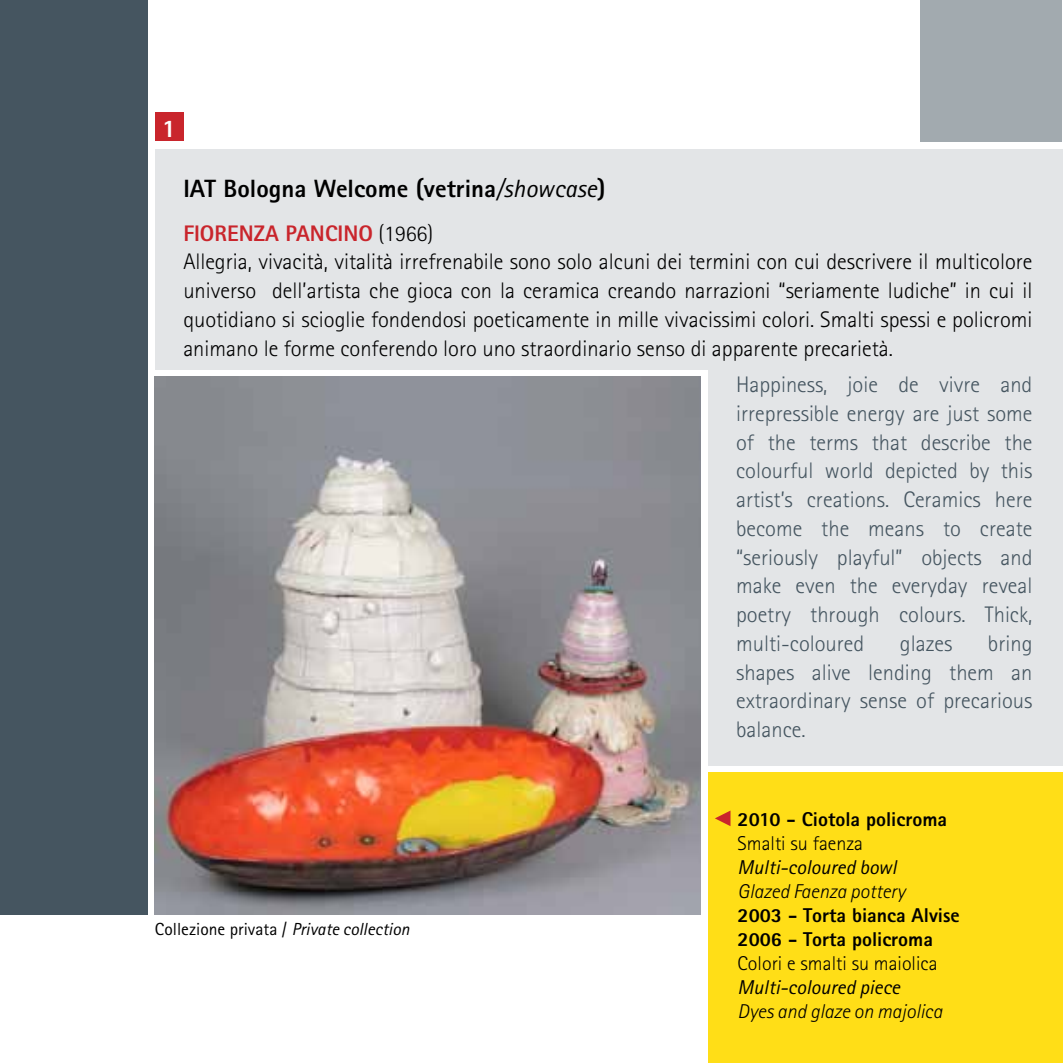
<style>
.page{position:relative;width:1063px;height:1063px;background:#fff}
.page>*{position:absolute;margin:0;border:0;box-sizing:border-box;transform-origin:0 0}
.t1{font:800 25px "Rotis Sans Serif";color:#000}
.t2{font:800 25px "Rotis Sans Serif";color:#fff}
.t3{font:300 22.5px/28.8px "Rotis Sans Serif";color:#000}
.t4{font:300 22.5px/28.8px "Rotis Sans Serif";color:#455560;text-align:justify}
.t5{font:800 20px/24px "Rotis Sans Serif";color:#000}
.t6{font:italic 300 20px "Rotis Sans Serif";color:#000}
.t7{font:300 20px "Rotis Sans Serif";color:#000}
.t8{font:italic 20px "Rotis Sans Serif";color:#000}
.t9{font:17.5px "Rotis Sans Serif";color:#000}
.s1{font-weight:400;font-style:italic}
.s2{font-weight:800;color:#c9252c}
.s3{font-style:italic}
</style>
<div class="page">
<div style="left:0;top:0;width:148px;height:914px;background:#455560"></div>
<div style="left:709px;top:356px;width:354px;height:410px;background:#e3e5e7"></div>
<div style="left:921px;top:0;width:141px;height:142px;background:#a2aaaf"></div>
<div style="left:709px;top:773px;width:354px;height:290px;background:#ffde17"></div>
<div style="left:155px;top:149px;width:907px;height:221px;background:#e3e5e7"></div>
<svg style="left:715px;top:811px;width:16px;height:15px"></svg>
<img style="left:155px;top:377px;width:546px;height:537px">
<div style="left:155px;top:113px;width:28px;height:28px;background:#c9252c"></div>
<p class="t2" style="left:162px;top:112px;width:15px">1</p>
<p class="t1" style="left:183px;top:173px;width:424px">IAT Bologna Welcome (vetrina<span class="s1">/showcase</span>)</p>
<p class="t3" style="left:183px;top:219px;width:851px"><span class="s2">FIORENZA PANCINO</span> (1966)<br>Allegria, vivacità, vitalità irrefrenabile sono solo alcuni dei termini con cui descrivere il multicolore universo dell’artista che gioca con la ceramica creando narrazioni “seriamente ludiche” in cui il quotidiano si scioglie fondendosi poeticamente in mille vivacissimi colori. Smalti spessi e policromi animano le forme conferendo loro uno straordinario senso di apparente precarietà.</p>
<p class="t4" style="left:736px;top:370px;width:298px">Happiness, joie de vivre and irrepressible energy are just some of the terms that describe the colourful world depicted by this artist’s creations. Ceramics here become the means to create “seriously playful” objects and make even the everyday reveal poetry through colours. Thick, multi-coloured</p>
<p class="t4" style="left:736px;top:629px;width:298px;text-indent:252px">bring shapes alive lending them an extraordinary sense of precarious balance.</p>
<p class="t4" style="left:900px;top:629px;width:54px">glazes</p>
<p class="t9" style="left:155px;top:919px;width:256px">Collezione privata / <span class="s3">Private collection</span></p>
<p class="t5" style="left:738px;top:807px;width:211px">2010 - Ciotola policroma</p>
<p class="t7" style="left:738px;top:832px;width:127px">Smalti su faenza</p>
<p class="t8" style="left:738px;top:856px;width:161px">Multi-coloured bowl</p>
<p class="t6" style="left:738px;top:880px;width:169px">Glazed Faenza pottery</p>
<p class="t5" style="left:738px;top:903px;width:224px">2003 - Torta bianca Alvise<br>2006 - Torta policroma</p>
<p class="t7" style="left:738px;top:952px;width:201px">Colori e smalti su maiolica</p>
<p class="t8" style="left:738px;top:976px;width:164px">Multi-coloured piece</p>
<p class="t6" style="left:738px;top:1000px;width:206px">Dyes and glaze on majolica</p>
</div>
